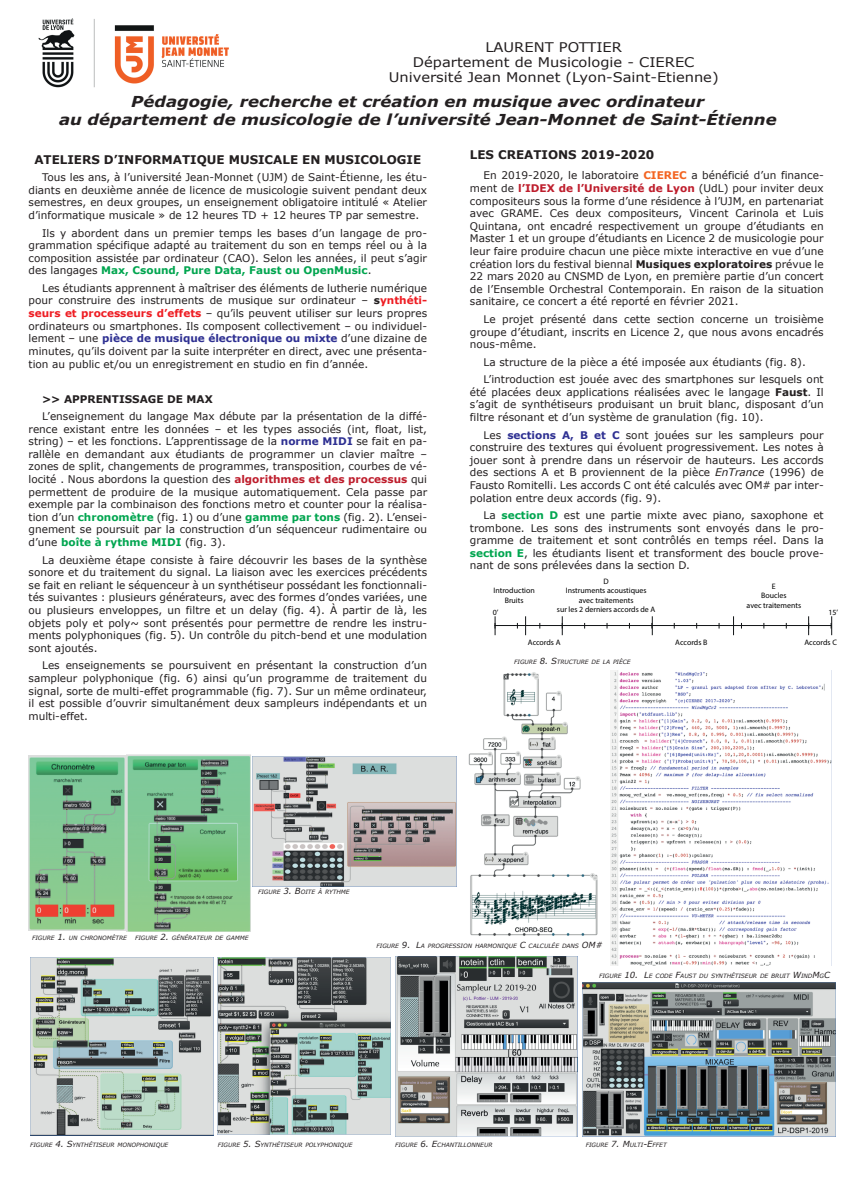
<style>
.page{position:relative;width:845px;height:1190px;background:#fff}
.page>*{position:absolute;margin:0;border:0;box-sizing:border-box;transform-origin:0 0}
.t1{font:italic 700 15.05px/17.8px "Verdana";color:#231f20;text-align:center;scale:1.1 1}
.t2{font:13.3px/15px "Verdana";color:#231f20;text-align:center;scale:1.1 1}
.t3{font:700 11.9px "Verdana";color:#231f20}
.t4{font:10.5px/12.6px "Verdana";color:#231f20;text-align:justify}
.t5{font:700 10.5px "Verdana";color:#231f20}
.t6{font:7.91px/9.5px "Myriad Pro";color:#000001;text-align:center}
.t7{font:italic 5.88px "Verdana";color:#231f20}
.s1{font-weight:700;color:#00a54f}
.s2{font-weight:700}
.s3{font-weight:700;color:#ee1d23}
.s4{font-weight:700;color:#2e3092}
.s5{font-weight:700;color:#be1d2c}
.s6{font-weight:700;color:#f36421}
.s7{font-style:italic}
.s8{font-size:8.4px}
</style>
<div class="page">
<img style="left:38px;top:18px;width:191px;height:70px">
<img style="left:29px;top:755px;width:96px;height:175px">
<img style="left:253px;top:756px;width:203px;height:130px">
<img style="left:127px;top:755px;width:123px;height:176px">
<hr style="left:494px;top:625px;width:337px;height:1px;background:#111416">
<svg style="left:494px;top:616px;width:1px;height:19px"></svg>
<svg style="left:525px;top:616px;width:1px;height:19px"></svg>
<svg style="left:561px;top:616px;width:2px;height:19px"></svg>
<svg style="left:830px;top:616px;width:2px;height:19px"></svg>
<svg style="left:808px;top:616px;width:1px;height:19px"></svg>
<svg style="left:733px;top:616px;width:1px;height:19px"></svg>
<svg style="left:651px;top:616px;width:1px;height:19px"></svg>
<img style="left:30px;top:957px;width:183px;height:178px">
<img style="left:218px;top:957px;width:172px;height:177px">
<img style="left:395px;top:956px;width:182px;height:181px">
<img style="left:582px;top:982px;width:253px;height:155px">
<img style="left:610px;top:670px;width:221px;height:295px">
<img style="left:468px;top:672px;width:130px;height:264px">
<p class="t2" style="left:388px;top:40px;width:301px">LAURENT POTTIER<br>Département de Musicologie - CIEREC<br>Université Jean Monnet (Lyon-Saint-Etienne)</p>
<h1 class="t1" style="left:59px;top:93px;width:653px">Pédagogie, recherche et création en musique avec ordinateur<br>au département de musicologie de l’université Jean-Monnet de Saint-Étienne</h1>
<p class="t3" style="left:34px;top:152px;width:388px">ATELIERS D’INFORMATIQUE MUSICALE EN MUSICOLOGIE</p>
<p class="t4" style="left:29px;top:171px;width:400px;text-indent:14px">Tous les ans, à l’université Jean-Monnet (UJM) de Saint-Étienne, les étu&shy;diants en deuxième année de licence de musicologie suivent pendant deux semestres, en deux groupes, un enseignement obligatoire intitulé « Atelier d’informatique musicale » de 12 heures TD + 12 heures TP par semestre.</p>
<p class="t4" style="left:29px;top:227px;width:400px;text-indent:14px">Ils y abordent dans un premier temps les bases d’un langage de pro&shy;grammation spécifique adapté au traitement du son en temps réel ou à la composition assistée par ordinateur (CAO). Selon les années, il peut s’agir des langages <span class="s1">Max, Csound, Pure Data, Faust ou OpenMusic</span>.</p>
<p class="t4" style="left:29px;top:282px;width:400px;text-indent:14px">Les étudiants apprennent à maîtriser des éléments de lutherie numérique pour construire des instruments de musique sur ordinateur – <span class="s2">s</span><span class="s3">ynthéti&shy;seurs et processeurs d’effets</span> – qu’ils peuvent utiliser sur leurs propres ordinateurs ou smartphones. Ils composent collectivement – ou individuel&shy;lement – une <span class="s4">pièce de musique électronique ou mixte</span> d’une dizaine de minutes, qu’ils doivent par la suite interpréter en direct, avec une présenta&shy;tion au public et/ou un enregistrement en studio en fin d’année.</p>
<p class="t5" style="left:42px;top:392px;width:172px">&gt;&gt; APPRENTISSAGE DE MAX</p>
<p class="t4" style="left:29px;top:410px;width:400px;text-indent:14px">L’enseignement du langage Max débute par la présentation de la diffé&shy;rence existant entre les données – et les types associés (int, float, list, string) – et les fonctions. L’apprentissage de la <span class="s4">norme MIDI</span> se fait en pa&shy;rallèle en demandant aux étudiants de programmer un clavier maître – zones de split, changements de programmes, transposition, courbes de vé&shy;locité . Nous abordons la question des <span class="s5">algorithmes et des processus</span> qui permettent de produire de la musique automatiquement. Cela passe par exemple par la combinaison des fonctions metro et counter pour la réalisa&shy;tion d’un <span class="s1">chronomètre</span> (fig. 1) ou d’une <span class="s1">gamme par tons</span> (fig. 2). L’ensei&shy;gnement se poursuit par la construction d’un séquenceur rudimentaire ou d’une <span class="s1">boîte à rythme MIDI</span> (fig. 3).</p>
<p class="t4" style="left:29px;top:553px;width:400px;text-indent:14px">La deuxième étape consiste à faire découvrir les bases de la synthèse sonore et du traitement du signal. La liaison avec les exercices précédents se fait en reliant le séquenceur à un synthétiseur possédant les fonctionnali&shy;tés suivantes : plusieurs générateurs, avec des formes d’ondes variées, une ou plusieurs enveloppes, un filtre et un delay (fig. 4). À partir de là, les objets poly et poly~ sont présentés pour permettre de rendre les instru&shy;ments polyphoniques (fig. 5). Un contrôle du pitch-bend et une modulation sont ajoutés.</p>
<p class="t4" style="left:29px;top:659px;width:400px;text-indent:14px">Les enseignements se poursuivent en présentant la construction d’un sampleur polyphonique (fig. 6) ainsi qu’un programme de traitement du signal, sorte de multi-effet programmable (fig. 7). Sur un même ordinateur, il est possible d’ouvrir simultanément deux sampleurs indépendants et un multi-effet.</p>
<p class="t3" style="left:470px;top:147px;width:186px">LES CREATIONS 2019-2020</p>
<p class="t4" style="left:470px;top:169px;width:355px;text-indent:14px">En 2019-2020, le laboratoire <span class="s6">CIEREC</span> a bénéficié d’un finance&shy;ment de <span class="s5">l’IDEX de l’Université de Lyon</span> (UdL) pour inviter deux compositeurs sous la forme d’une résidence à l’UJM, en partenariat avec GRAME. Ces deux compositeurs, Vincent Carinola et Luis Quintana, ont encadré respectivement un groupe d’étudiants en Master 1 et un groupe d’étudiants en Licence 2 de musicologie pour leur faire produire chacun une pièce mixte interactive en vue d’une création lors du festival biennal <span class="s2">Musiques exploratoires</span> prévue le 22 mars 2020 au CNSMD de Lyon, en première partie d’un concert de l’Ensemble Orchestral Contemporain. En raison de la situation sanitaire, ce concert a été reporté en février 2021.</p>
<p class="t4" style="left:470px;top:313px;width:355px;text-indent:14px">Le projet présenté dans cette section concerne un troisième groupe d’étudiant, inscrits en Licence 2, que nous avons encadrés nous-même.</p>
<p class="t4" style="left:483px;top:353px;width:341px;line-height:17.5px">La structure de la pièce a été imposée aux étudiants (fig. 8).<br>L’introduction est jouée avec des smartphones sur lesquels ont</p>
<p class="t4" style="left:470px;top:386px;width:355px">été placées deux applications réalisées avec le langage <span class="s2">Faust</span>. Il s’agit de synthétiseurs produisant un bruit blanc, disposant d’un filtre résonant et d’un système de granulation (fig. 10).</p>
<p class="t4" style="left:470px;top:428px;width:355px;text-indent:14px">Les <span class="s4">sections A, B et C</span> sont jouées sur les sampleurs pour construire des textures qui évoluent progressivement. Les notes à jouer sont à prendre dans un réservoir de hauteurs. Les accords des sections A et B proviennent de la pièce <span class="s7">EnTrance</span> (1996) de Fausto Romitelli. Les accords C ont été calculés avec OM# par inter&shy;polation entre deux accords (fig. 9).</p>
<p class="t4" style="left:470px;top:509px;width:355px;text-indent:14px">La <span class="s1">section D</span> est une partie mixte avec piano, saxophone et trombone. Les sons des instruments sont envoyés dans le pro&shy;gramme de traitement et sont contrôlés en temps réel. Dans la <span class="s1">section E</span>, les étudiants lisent et transforment des boucle prove&shy;nant de sons prélevées dans la section D.</p>
<p class="t6" style="left:556px;top:576px;width:100px">D<br>Instruments acoustiques<br>avec traitements<br>sur les 2 derniers accords de A</p>
<p class="t6" style="left:746px;top:581px;width:56px">E<br>Boucles<br>avec traitements</p>
<p class="t6" style="left:493px;top:586px;width:43px">Introduction<br>Bruits</p>
<p class="t6" style="left:527px;top:637px;width:34px">Accords A</p>
<p class="t6" style="left:492px;top:607px;width:7px">0’</p>
<p class="t6" style="left:828px;top:607px;width:11px">15’</p>
<p class="t6" style="left:675px;top:637px;width:34px">Accords B</p>
<p class="t6" style="left:804px;top:637px;width:34px">Accords C</p>
<p class="t7" style="left:514px;top:657px;width:118px">FIGURE <span class="s8">8. S</span>TRUCTURE DE LA PIÈCE</p>
<p class="t7" style="left:258px;top:888px;width:93px">FIGURE <span class="s8">3. B</span>OITE À RYTHME</p>
<p class="t7" style="left:32px;top:933px;width:96px">FIGURE <span class="s8">1.</span> UN CHRONOMÈTRE</p>
<p class="t7" style="left:135px;top:933px;width:115px">FIGURE <span class="s8">2.</span> GÉNÉRATEUR DE GAMME</p>
<p class="t7" style="left:376px;top:941px;width:227px">FIGURE <span class="s8">9. L</span>A PROGRESSION HARMONIQUE <span class="s8">C</span> CALCULÉE DANS <span class="s8">OM#</span></p>
<p class="t7" style="left:599px;top:972px;width:232px">FIGURE <span class="s8">10. L</span>E CODE <span class="s8">F</span>AUST DU SYNTHÉTISEUR DE BRUIT <span class="s8">W</span>IND<span class="s8">M</span>G<span class="s8">C</span></p>
<p class="t7" style="left:30px;top:1141px;width:140px">FIGURE <span class="s8">4. S</span>YNTHÉTISEUR MONOPHONIQUE</p>
<p class="t7" style="left:218px;top:1141px;width:136px">FIGURE <span class="s8">5. S</span>YNTHÉTISEUR POLYPHONIQUE</p>
<p class="t7" style="left:395px;top:1141px;width:99px">FIGURE <span class="s8">6. E</span>CHANTILLONNEUR</p>
<p class="t7" style="left:585px;top:1141px;width:82px">FIGURE <span class="s8">7. M</span>ULTI<span class="s8">-E</span>FFET</p>
</div>
